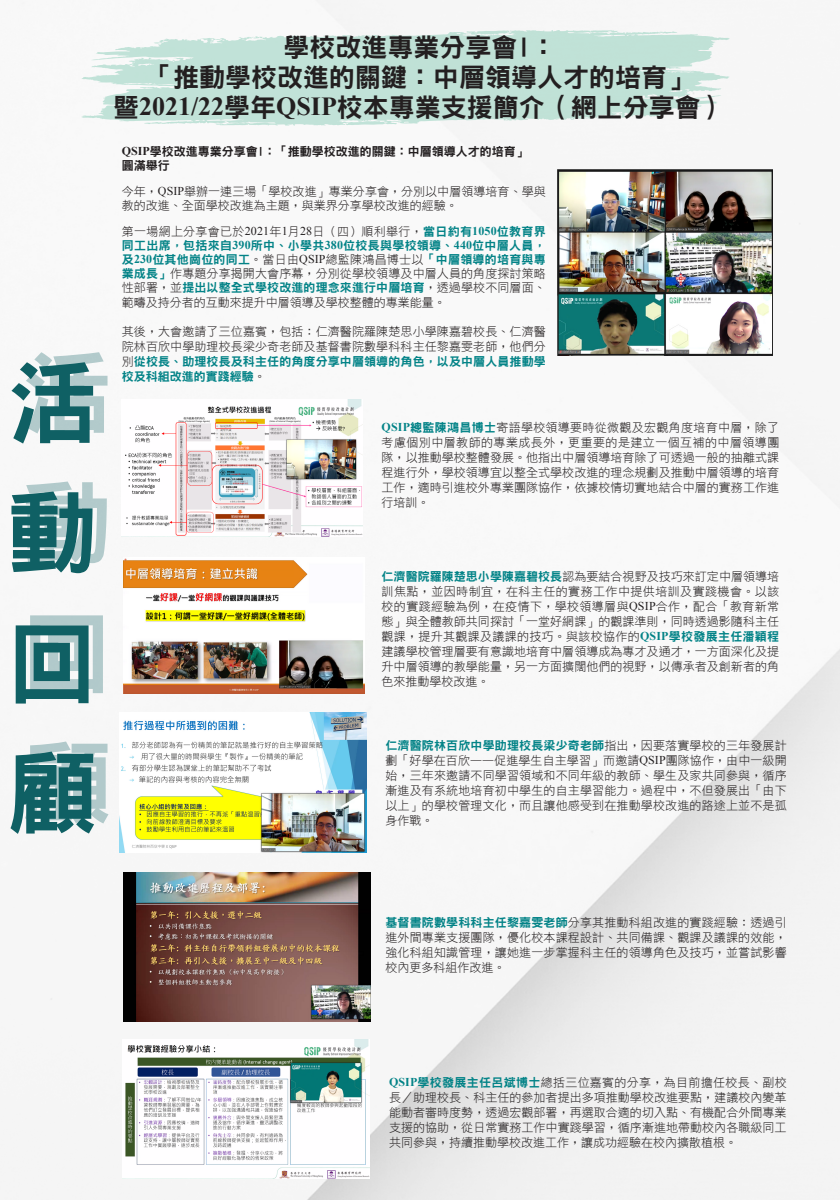
<style>
.page{position:relative;width:840px;height:1200px;background:#fff}
.page>*{position:absolute;margin:0;border:0;box-sizing:border-box;transform-origin:0 0}
.t1{font:90px/130px "DFN Hei XB HK BF";color:#0f6064;text-align:justify}
.t2{font:26px "DFN Hei XB HK BF";color:#231f20}
.t3{font:12px/15px "DF Hei Lt HK BF";letter-spacing:.005em;color:#231f20;text-align:justify}
.t4{font:12px/14px "DFN Hei XB HK BF";letter-spacing:.01em;color:#038387;text-align:justify}
.t5{font:12px "DFN Hei XB HK BF";color:#231f20}
.s1{font-family:"Times New Roman";font-weight:700}
.s2{font-family:"Times New Roman"}
.s3{font-family:"DF Hei Lt HK BF";color:#231f20}
.s4{font-family:"Times New Roman";color:#231f20}
.s5{font-family:"DFN Hei XB HK BF";color:#038387}
.s6{font-family:"Times New Roman";font-weight:700;color:#038387}
</style>
<div class="page">
<img style="left:0;top:0;width:840px;height:1200px">
<svg style="left:81px;top:30px;width:649px;height:96px;fill:#c1e2d8"></svg>
<img style="left:558px;top:170px;width:215px;height:186px">
<img style="left:122px;top:400px;width:241px;height:136px">
<img style="left:123px;top:557px;width:242px;height:136px">
<img style="left:119px;top:712px;width:247px;height:141px">
<img style="left:123px;top:873px;width:247px;height:148px">
<img style="left:123px;top:1039px;width:246px;height:140px">
<p class="t2" style="left:284px;top:34px;width:274px">學校改進專業分享會I：</p>
<p class="t2" style="left:147px;top:64px;width:547px">「推動學校改進的關鍵：中層領導人才的培育」</p>
<p class="t2" style="left:113px;top:94px;width:615px">暨<span class="s1">2021/22</span>學年<span class="s1">QSIP</span>校本專業支援簡介（網上分享會）</p>
<h1 class="t1" style="left:21px;top:328px;width:92px">活動回顧</h1>
<p class="t1" style="left:7px;top:338px;width:91px">活</p>
<p class="t1" style="left:7px;top:468px;width:91px">動</p>
<p class="t1" style="left:7px;top:598px;width:91px">回</p>
<p class="t1" style="left:7px;top:728px;width:91px">顧</p>
<p class="t5" style="left:122px;top:145px;width:408px"><span class="s1">QSIP</span>學校改進專業分享會I：「推動學校改進的關鍵：中層領導人才的培育」</p>
<p class="t5" style="left:122px;top:159px;width:49px">圓滿舉行</p>
<p class="t3" style="left:122px;top:184px;width:426px">今年，<span class="s2">QSIP</span>舉辦一連三場「學校改進」專業分享會，分別以中層領導培育、學與</p>
<p class="t3" style="left:122px;top:198px;width:337px">教的改進、全面學校改進為主題，與業界分享學校改進的經驗。</p>
<p class="t4" style="left:122px;top:225px;width:426px"><span class="s3">第一場網上分享會已於</span><span class="s4">2021</span><span class="s3">年</span><span class="s4">1</span><span class="s3">月</span><span class="s4">28</span><span class="s3">日（四）順利舉行，</span>當日約有<span class="s1">1050</span>位教育界同工出席，包括來自<span class="s1">390</span>所中、小學共<span class="s1">380</span>位校長與學校領導、<span class="s1">440</span>位中層人員，及<span class="s1">230</span>位其他崗位的同工<span class="s3">。當日由</span><span class="s4">QSIP</span><span class="s3">總監陳鴻昌博士以</span>「中層領導的培育與專業成長」<span class="s3">作專題分享揭開大會序幕，分別從學校領導及中層人員的角度探討策略性部署，並</span>提出以整全式學校改進的理念來進行中層培育<span class="s3">，透過學校不同層面、</span></p>
<p class="t3" style="left:122px;top:295px;width:325px">範疇及持分者的互動來提升中層領導及學校整體的專業能量。</p>
<p class="t3" style="left:122px;top:324px;width:426px">其後，大會邀請了三位嘉賓，包括：仁濟醫院羅陳楚思小學陳嘉碧校長、仁濟醫院林百欣中學助理校長梁少奇老師及基督書院數學科科主任黎嘉雯老師，他們分別<span class="s5">從校長、助理校長及科主任的角度分享中層領導的角色，以及中層人員推動學</span></p>
<p class="t4" style="left:122px;top:370px;width:145px">校及科組改進的實踐經驗<span class="s3">。</span></p>
<p class="t3" style="left:382px;top:420px;width:399px"><span class="s6">QSIP</span><span class="s5">總監陳鴻昌博士</span>寄語學校領導要時從微觀及宏觀角度培育中層，除了考慮個別中層教師的專業成長外，更重要的是建立一個互補的中層領導團隊，以推動學校整體發展。他指出中層領導培育除了可透過一般的抽離式課程進行外，學校領導宜以整全式學校改進的理念規劃及推動中層領導的培育工作，適時引進校外專業團隊協作，依據校情切實地結合中層的實務工作進</p>
<p class="t3" style="left:382px;top:495px;width:49px">行培訓。</p>
<p class="t3" style="left:382px;top:569px;width:399px"><span class="s5">仁濟醫院羅陳楚思小學陳嘉碧校長</span>認為要結合視野及技巧來訂定中層領導培訓焦點，並因時制宜，在科主任的實務工作中提供培訓及實踐機會。以該校的實踐經驗為例，在疫情下，學校領導層與<span class="s2">QSIP</span>合作，配合「教育新常態」與全體教師共同探討「一堂好網課」的觀課準則，同時透過影隨科主任觀課，提升其觀課及議課的技巧。與該校協作的<span class="s6">QSIP</span><span class="s5">學校發展主任潘穎程</span>建議學校管理層要有意識地培育中層領導成為專才及通才，一方面深化及提升中層領導的教學能量，另一方面擴闊他們的視野，以傳承者及創新者的角</p>
<p class="t3" style="left:382px;top:674px;width:109px">色來推動學校改進。</p>
<p class="t3" style="left:385px;top:738px;width:403px"><span class="s5">仁濟醫院林百欣中學助理校長梁少奇老師</span>指出，因要落實學校的三年發展計劃「好學在百欣——促進學生自主學習」而邀請<span class="s2">QSIP</span>團隊協作，由中一級開始，三年來邀請不同學習領域和不同年級的教師、學生及家共同參與，循序漸進及有系統地培育初中學生的自主學習能力。過程中，不但發展出「由下</p>
<p class="t3" style="left:385px;top:798px;width:403px">以上」的學校管理文化，而且讓他感受到在推動學校改進的路途上並不是孤</p>
<p class="t3" style="left:385px;top:813px;width:49px">身作戰。</p>
<p class="t3" style="left:385px;top:915px;width:403px"><span class="s5">基督書院數學科科主任黎嘉雯老師</span>分享其推動科組改進的實踐經驗：透過引進外間專業支援團隊，優化校本課程設計、共同備課、觀課及議課的效能，強化科組知識管理，讓她進一步掌握科主任的領導角色及技巧，並嘗試影響</p>
<p class="t3" style="left:385px;top:960px;width:121px">校內更多科組作改進。</p>
<p class="t3" style="left:389px;top:1075px;width:399px"><span class="s6">QSIP</span><span class="s5">學校發展主任呂斌博士</span>總括三位嘉賓的分享，為目前擔任校長、副校長／助理校長、科主任的參加者提出多項推動學校改進要點，建議校內變革能動者審時度勢，透過宏觀部署，再選取合適的切入點、有機配合外間專業支援的協助，從日常實務工作中實踐學習，循序漸進地帶動校內各職級同工</p>
<p class="t3" style="left:389px;top:1135px;width:349px">共同參與，持續推動學校改進工作，讓成功經驗在校內擴散植根。</p>
</div>
